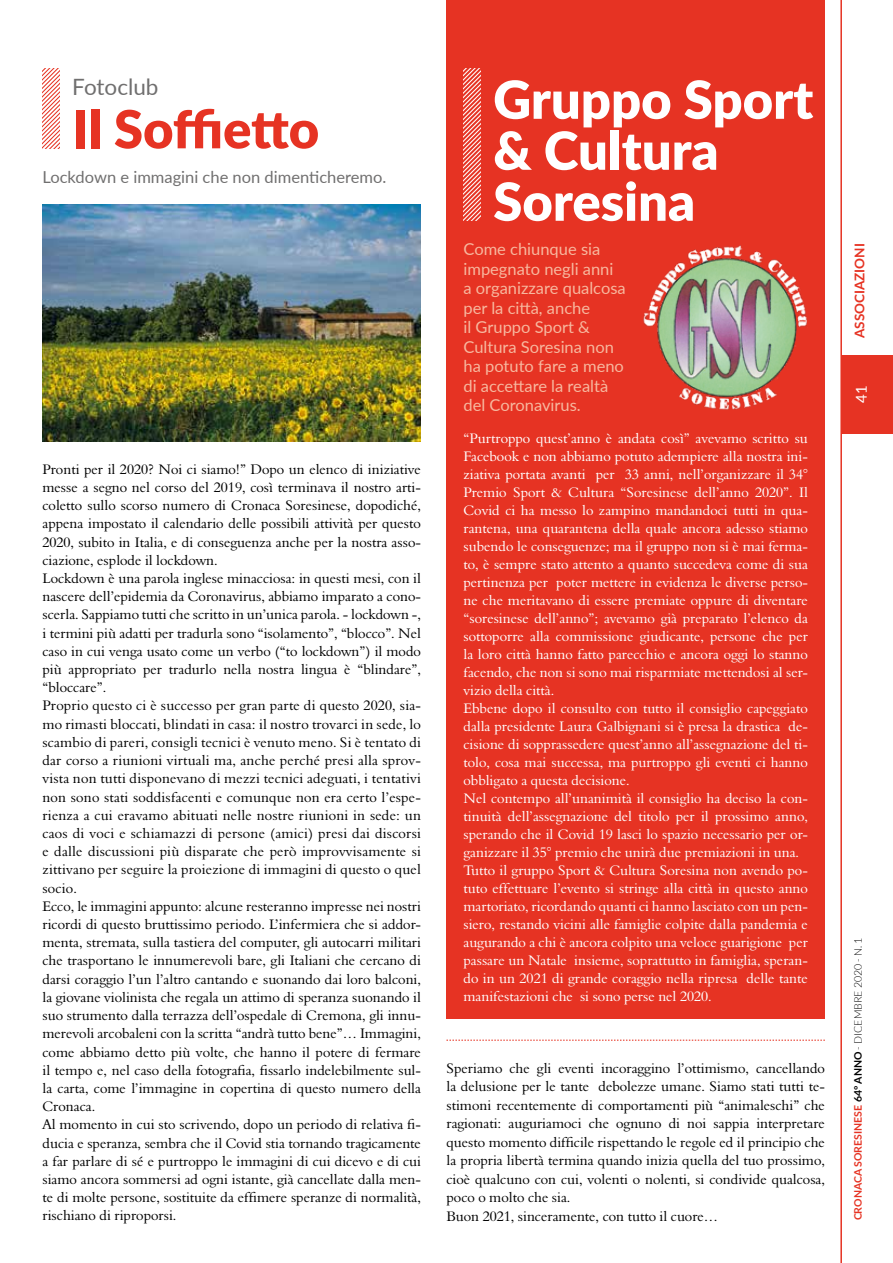
<style>
.page{position:relative;width:893px;height:1263px;background:#fff}
.page>*{position:absolute;margin:0;border:0;box-sizing:border-box;transform-origin:0 0}
.t1{font:900 52.5px/51px "Lato";color:#fff}
.t2{font:900 52.5px "Lato";letter-spacing:-.005em;color:#e63323}
.t3{font:22.5px "Lato";color:#706f6f}
.t4{font:16.5px/19.5px "Lato";color:#f7b89f}
.t5{font:16.5px "Lato";color:#706f6f}
.t6{font:15px "Lato";color:#fff}
.t7{font:14.25px/18.1px "Aldine 401 BT Roman A";color:#000}
.t8{font:14.25px/18px "Aldine 401 BT Roman A";color:#fff}
.t9{font:700 13.5px "Lato";color:#e63323}
.t10{font:700 10.5px "Lato";color:#e63323}
.s1{color:#000}
.s2{font-weight:300;color:#000}
</style>
<div class="page">
<svg style="left:43px;top:68px;width:17px;height:81px"></svg>
<div style="left:842px;top:355px;width:51px;height:79px;background:#e63323"></div>
<hr style="left:840px;top:0;width:2px;height:1263px;background:#e63323">
<div style="left:446px;top:0;width:379px;height:1018px;background:#e63323"></div>
<svg style="left:463px;top:68px;width:17px;height:153px"></svg>
<img style="left:43px;top:204px;width:378px;height:238px">
<img style="left:643px;top:245px;width:164px;height:165px">
<svg style="left:446px;top:1040px;width:379px;height:1px"></svg>
<h2 class="t3" style="left:72px;top:70px;width:88px">Fotoclub</h2>
<h1 class="t2" style="left:72px;top:90px;width:248px">Il Soffietto</h1>
<p class="t5" style="left:43px;top:165px;width:345px">Lockdown e immagini che non dimenticheremo.</p>
<p class="t7" style="left:43px;top:460px;width:380px">Pronti per il 2020? Noi ci siamo!” Dopo un elenco di iniziative messe a segno nel corso del 2019, così terminava il nostro arti&shy;coletto sullo scorso numero di Cronaca Soresinese, dopodiché, appena impostato il calendario delle possibili attività per questo 2020, subito in Italia, e di conseguenza anche per la nostra asso&shy;ciazione, esplode il lockdown.<br>Lockdown è una parola inglese minacciosa: in questi mesi, con il nascere dell’epidemia da Coronavirus, abbiamo imparato a cono&shy;scerla. Sappiamo tutti che scritto in un’unica parola. - lockdown -, i termini più adatti per tradurla sono “isolamento”, “blocco”. Nel caso in cui venga usato come un verbo (“to lockdown”) il modo più appropriato per tradurlo nella nostra lingua è “blindare”, “bloccare”.<br>Proprio questo ci è successo per gran parte di questo 2020, sia&shy;mo rimasti bloccati, blindati in casa: il nostro trovarci in sede, lo scambio di pareri, consigli tecnici è venuto meno. Si è tentato di dar corso a riunioni virtuali ma, anche perché presi alla sprov&shy;vista non tutti disponevano di mezzi tecnici adeguati, i tentativi non sono stati soddisfacenti e comunque non era certo l’espe&shy;rienza a cui eravamo abituati nelle nostre riunioni in sede: un caos di voci e schiamazzi di persone (amici) presi dai discorsi e dalle discussioni più disparate che però improvvisamente si zittivano per seguire la proiezione di immagini di questo o quel socio.<br>Ecco, le immagini appunto: alcune resteranno impresse nei nostri ricordi di questo bruttissimo periodo. L’infermiera che si addor&shy;menta, stremata, sulla tastiera del computer, gli autocarri militari che trasportano le innumerevoli bare, gli Italiani che cercano di darsi coraggio l’un l’altro cantando e suonando dai loro balconi, la giovane violinista che regala un attimo di speranza suonando il suo strumento dalla terrazza dell’ospedale di Cremona, gli innu&shy;merevoli arcobaleni con la scritta “andrà tutto bene”… Immagini, come abbiamo detto più volte, che hanno il potere di fermare il tempo e, nel caso della fotografia, fissarlo indelebilmente sul&shy;la carta, come l’immagine in copertina di questo numero della Cronaca.<br>Al momento in cui sto scrivendo, dopo un periodo di relativa fi&shy;ducia e speranza, sembra che il Covid stia tornando tragicamente a far parlare di sé e purtroppo le immagini di cui dicevo e di cui siamo ancora sommersi ad ogni istante, già cancellate dalla men&shy;te di molte persone, sostituite da effimere speranze di normalità, rischiano di riproporsi.</p>
<h1 class="t1" style="left:493px;top:72px;width:322px">Gruppo Sport &amp; Cultura<br>Soresina</h1>
<p class="t4" style="left:463px;top:239px;width:164px">Come chiunque sia impegnato negli anni a organizzare qualcosa per la città, anche<br>il Gruppo Sport &amp;<br>Cultura Soresina non ha potuto fare a meno di accettare la realtà del Coronavirus.</p>
<p class="t8" style="left:463px;top:429px;width:346px">“Purtroppo quest’anno è andata così” avevamo scritto su Facebook e non abbiamo potuto adempiere alla nostra ini&shy;ziativa portata avanti per 33 anni, nell’organizzare il 34° Premio Sport &amp; Cultura “Soresinese dell’anno 2020”. Il Covid ci ha messo lo zampino mandandoci tutti in qua&shy;rantena, una quarantena della quale ancora adesso stiamo subendo le conseguenze; ma il gruppo non si è mai ferma&shy;to, è sempre stato attento a quanto succedeva come di sua pertinenza per poter mettere in evidenza le diverse perso&shy;ne che meritavano di essere premiate oppure di diventare “soresinese dell’anno”; avevamo già preparato l’elenco da sottoporre alla commissione giudicante, persone che per la loro città hanno fatto parecchio e ancora oggi lo stanno facendo, che non si sono mai risparmiate mettendosi al ser&shy;vizio della città.<br>Ebbene dopo il consulto con tutto il consiglio capeggiato dalla presidente Laura Galbignani si è presa la drastica de&shy;cisione di sopprassedere quest’anno all’assegnazione del ti&shy;tolo, cosa mai successa, ma purtroppo gli eventi ci hanno obbligato a questa decisione.<br>Nel contempo all’unanimità il consiglio ha deciso la con&shy;tinuità dell’assegnazione del titolo per il prossimo anno, sperando che il Covid 19 lasci lo spazio necessario per or&shy;ganizzare il 35° premio che unirà due premiazioni in una.<br>Tutto il gruppo Sport &amp; Cultura Soresina non avendo po&shy;tuto effettuare l’evento si stringe alla città in questo anno martoriato, ricordando quanti ci hanno lasciato con un pen&shy;siero, restando vicini alle famiglie colpite dalla pandemia e augurando a chi è ancora colpito una veloce guarigione per passare un Natale insieme, soprattutto in famiglia, speran&shy;do in un 2021 di grande coraggio nella ripresa delle tante manifestazioni che si sono perse nel 2020.</p>
<p class="t7" style="left:446px;top:1058px;width:380px">Speriamo che gli eventi incoraggino l’ottimismo, cancellando la delusione per le tante debolezze umane. Siamo stati tutti te&shy;stimoni recentemente di comportamenti più “animaleschi” che ragionati: auguriamoci che ognuno di noi sappia interpretare questo momento difficile rispettando le regole ed il principio che la propria libertà termina quando inizia quella del tuo prossimo, cioè qualcuno con cui, volenti o nolenti, si condivide qualcosa, poco o molto che sia.<br>Buon 2021, sinceramente, con tutto il cuore…</p>
<p class="t9" style="left:850px;top:338px;width:96px;rotate:-90deg">ASSOCIAZIONI</p>
<p class="t6" style="left:851px;top:403px;width:19px;rotate:-90deg">41</p>
<p class="t10" style="left:850px;top:1220px;width:284px;rotate:-90deg">CRONACA SORESINESE <span class="s1">64° ANNO</span> <span class="s2">- DICEMBRE 2020 - N. 1</span></p>
</div>
